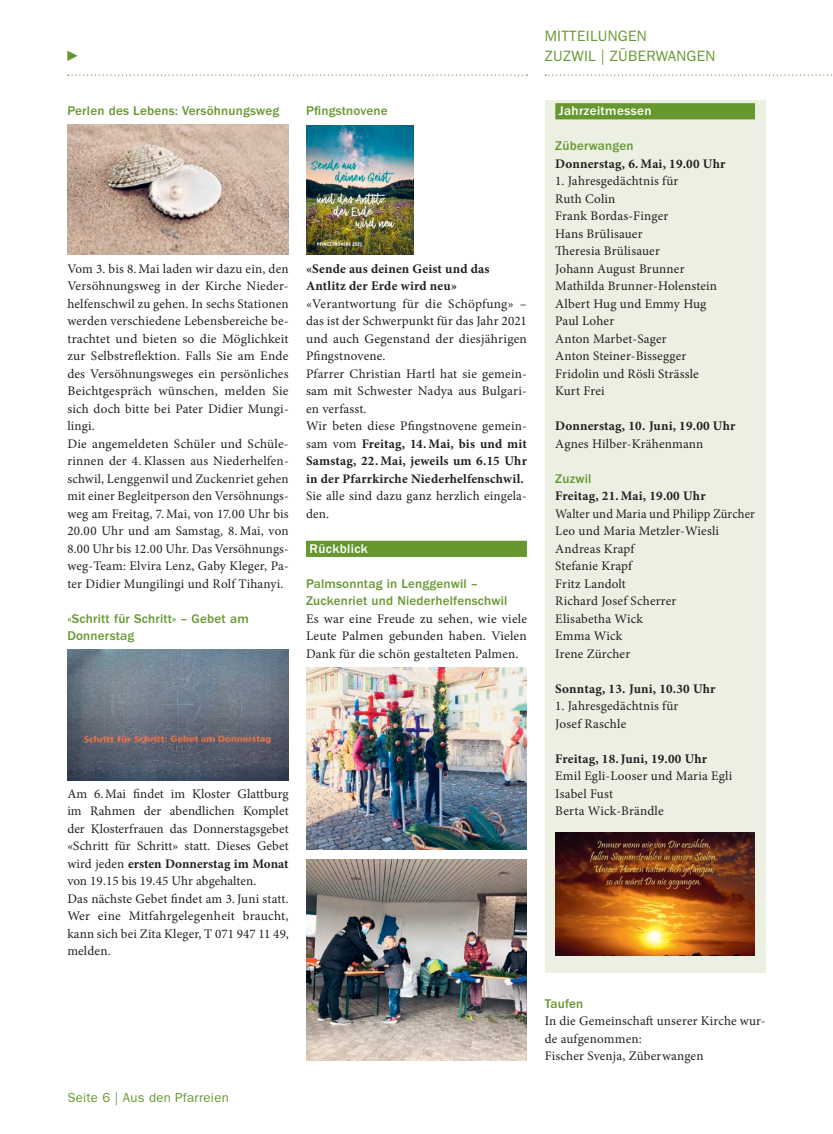
<style>
.page{position:relative;width:833px;height:1134px;background:#fff}
.page>*{position:absolute;margin:0;border:0;box-sizing:border-box;transform-origin:0 0}
.t1{font:15px/20px "ITC Franklin Gothic Std";letter-spacing:.02em;color:#679830}
.t2{font:13.12px/17.5px "Minion Pro";letter-spacing:.015em;color:#231f20}
.t3{font:700 13.12px/17.5px "Minion Pro";letter-spacing:.015em;color:#231f20}
.t4{font:500 13.12px/17.5px "ITC Franklin Gothic Std";letter-spacing:.015em;color:#679830}
.t5{font:500 13.12px "ITC Franklin Gothic Std";letter-spacing:.03em;color:#fff}
.t6{font:13.12px "ITC Franklin Gothic Std";letter-spacing:.02em;color:#679830}
.s1{font-weight:700}
</style>
<div class="page">
<svg style="left:68px;top:75px;width:459px;height:1px"></svg>
<svg style="left:545px;top:75px;width:288px;height:1px"></svg>
<svg style="left:67px;top:51px;width:11px;height:10px"></svg>
<div style="left:544px;top:101px;width:221px;height:872px;background:#ebf0e3"></div>
<div style="left:555px;top:103px;width:200px;height:16px;background:#679830"></div>
<img style="left:555px;top:833px;width:199px;height:122px">
<img style="left:67px;top:125px;width:221px;height:130px">
<img style="left:67px;top:649px;width:221px;height:131px">
<div style="left:306px;top:541px;width:221px;height:16px;background:#679830"></div>
<img style="left:306px;top:125px;width:107px;height:130px">
<img style="left:306px;top:668px;width:221px;height:182px">
<img style="left:306px;top:860px;width:221px;height:200px">
<p class="t4" style="left:67px;top:102px;width:213px">Perlen des Lebens: Versöhnungsweg</p>
<p class="t4" style="left:306px;top:102px;width:83px">Pfingstnovene</p>
<p class="t2" style="left:67px;top:260px;width:223px">Vom 3. bis 8. Mai laden wir dazu ein, den Versöhnungsweg in der Kirche Nieder&shy;helfenschwil zu gehen. In sechs Stationen werden verschiedene Lebensbereiche be&shy;trachtet und bieten so die Möglichkeit zur Selbstreflektion. Falls Sie am Ende des Versöhnungsweges ein persönliches Beichtgespräch wünschen, melden Sie sich doch bitte bei Pater Didier Mungi&shy;lingi.<br>Die angemeldeten Schüler und Schüle&shy;rinnen der 4.Klassen aus Niederhelfen&shy;schwil, Lenggenwil und Zuckenriet gehen mit einer Begleitperson den Versöhnungs&shy;weg am Freitag, 7. Mai, von 17.00 Uhr bis 20.00 Uhr und am Samstag, 8. Mai, von 8.00 Uhr bis 12.00 Uhr. Das Versöhnungs&shy;weg-Team: Elvira Lenz, Gaby Kleger, Pa&shy;ter Didier Mungilingi und Rolf Tihanyi.</p>
<p class="t4" style="left:67px;top:610px;width:183px">«Schritt für Schritt» – Gebet am<br>Donnerstag</p>
<p class="t3" style="left:306px;top:260px;width:185px">«Sende aus deinen Geist und das<br>Antlitz der Erde wird neu»</p>
<p class="t2" style="left:306px;top:295px;width:222px">«Verantwortung für die Schöpfung» – das ist der Schwerpunkt für das Jahr 2021 und auch Gegenstand der diesjährigen Pfingstnovene.<br>Pfarrer Christian Hartl hat sie gemein&shy;sam mit Schwester Nadya aus Bulgari&shy;en verfasst.<br>Wir beten diese Pfingstnovene gemein&shy;sam vom <span class="s1">Freitag, 14. Mai, bis und mit Samstag, 22. Mai, jeweils um 6.15 Uhr in der Pfarrkirche Niederhelfenschwil.</span></p>
<p class="t2" style="left:306px;top:487px;width:222px">Sie alle sind dazu ganz herzlich eingela&shy;den.</p>
<p class="t5" style="left:309px;top:541px;width:60px">Rückblick</p>
<p class="t4" style="left:306px;top:575px;width:203px">Palmsonntag in Lenggenwil –<br>Zuckenriet und Niederhelfenschwil</p>
<p class="t2" style="left:306px;top:610px;width:222px;text-align:justify">Es war eine Freude zu sehen, wie viele Leute Palmen gebunden haben. Vielen Dank für die schön gestalteten Palmen.</p>
<p class="t2" style="left:67px;top:785px;width:223px">Am 6.Mai findet im Kloster Glattburg im Rahmen der abendlichen Komplet der Klosterfrauen das Donnerstagsgebet «Schritt für Schritt» statt. Dieses Gebet wird jeden <span class="s1">ersten Donnerstag im Monat </span>von 19.15 bis 19.45 Uhr abgehalten.<br>Das nächste Gebet findet am 3.Juni statt.<br>Wer eine Mitfahrgelegenheit braucht, kann sich bei Zita Kleger, T 071 947 11 49, melden.</p>
<p class="t6" style="left:67px;top:1090px;width:163px">Seite 6 | Aus den Pfarreien</p>
<p class="t1" style="left:544px;top:26px;width:172px">MITTEILUNGEN<br>ZUZWIL | ZÜBERWANGEN</p>
<p class="t5" style="left:559px;top:103px;width:94px">Jahrzeitmessen</p>
<p class="t4" style="left:555px;top:137px;width:80px">Züberwangen</p>
<p class="t3" style="left:555px;top:155px;width:172px">Donnerstag, 6. Mai, 19.00 Uhr</p>
<p class="t2" style="left:555px;top:172px;width:163px">1. Jahresgedächtnis für<br>Ruth Colin<br>Frank Bordas-Finger<br>Hans Brülisauer<br>Theresia Brülisauer<br>Johann August Brunner<br>Mathilda Brunner-Holenstein<br>Albert Hug und Emmy Hug<br>Paul Loher<br>Anton Marbet-Sager<br>Anton Steiner-Bissegger<br>Fridolin und Rösli Strässle<br>Kurt Frei</p>
<p class="t3" style="left:555px;top:417px;width:182px">Donnerstag, 10. Juni, 19.00 Uhr</p>
<p class="t2" style="left:555px;top:435px;width:150px">Agnes Hilber-Krähenmann</p>
<p class="t4" style="left:555px;top:470px;width:38px">Zuzwil</p>
<p class="t3" style="left:555px;top:487px;width:152px">Freitag, 21. Mai, 19.00 Uhr</p>
<p class="t2" style="left:555px;top:505px;width:201px">Walter und Maria und Philipp Zürcher<br>Leo und Maria Metzler-Wiesli<br>Andreas Krapf<br>Stefanie Krapf<br>Fritz Landolt<br>Richard Josef Scherrer<br>Elisabetha Wick<br>Emma Wick<br>Irene Zürcher</p>
<p class="t3" style="left:555px;top:680px;width:162px">Sonntag, 13. Juni, 10.30 Uhr</p>
<p class="t2" style="left:555px;top:697px;width:125px">1. Jahresgedächtnis für<br>Josef Raschle</p>
<p class="t3" style="left:555px;top:750px;width:153px">Freitag, 18.Juni, 19.00 Uhr</p>
<p class="t2" style="left:555px;top:767px;width:178px">Emil Egli-Looser und Maria Egli<br>Isabel Fust<br>Berta Wick-Brändle</p>
<p class="t4" style="left:544px;top:995px;width:40px">Taufen</p>
<p class="t2" style="left:544px;top:1012px;width:222px">In die Gemeinschaft unserer Kirche wur&shy;de aufgenommen:<br>Fischer Svenja, Züberwangen</p>
</div>
